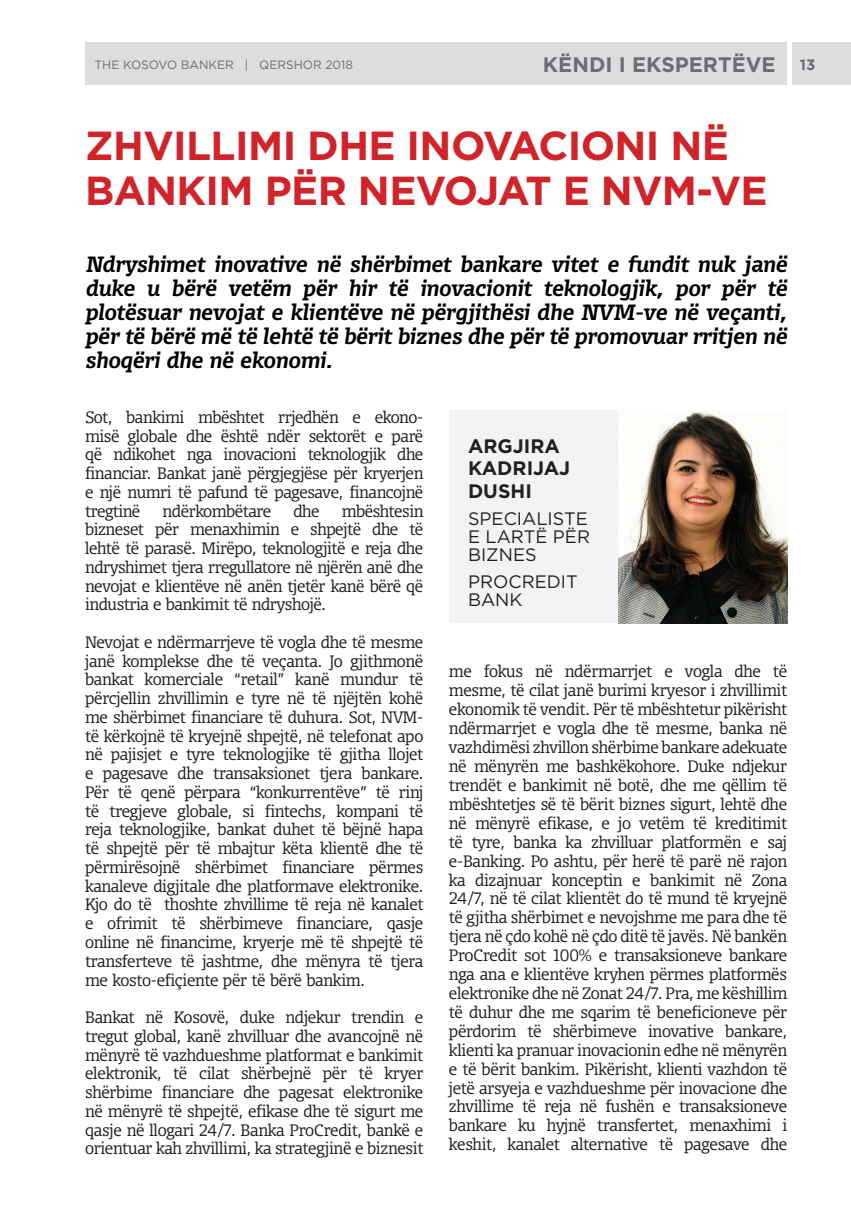
<style>
.page{position:relative;width:851px;height:1221px;background:#fff}
.page>*{position:absolute;margin:0;border:0;box-sizing:border-box;transform-origin:0 0}
.t1{font:700 40.5px "Gotham";color:#d1232a}
.t2{font:italic 700 21px/24px "Olsen LF";letter-spacing:-.015em;color:#000;text-align:justify}
.t3{font:700 21px "Gotham";color:#6c6d70}
.t4{font:700 19.5px/22.4px "Gotham";color:#231f20}
.t5{font:18px/18px "Gotham";color:#231f20}
.t6{font:300 15.75px/18.8px "Olsen LF";letter-spacing:-.02em;color:#231f20;text-align:justify}
.t7{font:12px "Gotham";color:#6c6d70}
.s1{font-size:15px}
</style>
<div class="page">
<div style="left:85px;top:43px;width:765px;height:42px;background:#dcdddf"></div>
<hr style="left:787px;top:38px;width:4px;height:51px;background:#fff">
<div style="left:449px;top:410px;width:338px;height:213px;background:#f2f3f4"></div>
<img style="left:618px;top:410px;width:169px;height:213px">
<p class="t7" style="left:94px;top:57px;width:260px">THE KOSOVO BANKER | QERSHOR 2018</p>
<h2 class="t3" style="left:543px;top:51px;width:274px">KËNDI I EKSPERTËVE <span class="s1">13</span></h2>
<h1 class="t1" style="left:85px;top:119px;width:52px">ZHVILLIMI</h1>
<h1 class="t1" style="left:307px;top:119px;width:29px">DHE</h1>
<h1 class="t1" style="left:406px;top:119px;width:26px">INOVACIONI</h1>
<h1 class="t1" style="left:670px;top:119px;width:28px">NË</h1>
<h1 class="t1" style="left:85px;top:164px;width:28px">BANKIM</h1>
<h1 class="t1" style="left:264px;top:164px;width:27px">PËR</h1>
<h1 class="t1" style="left:358px;top:164px;width:28px">NEVOJAT</h1>
<h1 class="t1" style="left:562px;top:164px;width:176px">E NVM-VE</h1>
<p class="t2" style="left:85px;top:251px;width:703px">Ndryshimet inovative në shërbimet bankare vitet e fundit nuk janë duke u bërë vetëm për hir të inovacionit teknologjik, por për të plotësuar nevojat e klientëve në përgjithësi dhe NVM-ve në veçanti, për të bërë më të lehtë të bërit biznes dhe për të promovuar rritjen në shoqëri dhe në ekonomi.</p>
<p class="t6" style="left:85px;top:407px;width:340px">Sot, bankimi mbështet rrjedhën e ekono&shy;misë globale dhe është ndër sektorët e parë që ndikohet nga inovacioni teknologjik dhe financiar. Bankat janë përgjegjëse për kryerjen e një numri të pafund të pagesave, financojnë tregtinë</p>
<p class="t6" style="left:85px;top:501px;width:340px;text-indent:257px">mbështesin bizneset për menaxhimin e shpejtë dhe të lehtë të parasë. Mirëpo, teknologjitë e reja dhe ndryshimet tjera rregullatore në njërën anë dhe nevojat e klientëve në anën tjetër kanë bërë që industria e bankimit të ndryshojë.</p>
<p class="t6" style="left:85px;top:632px;width:340px">Nevojat e ndërmarrjeve të vogla dhe të mesme janë komplekse dhe të veçanta. Jo gjithmonë bankat komerciale “retail” kanë mundur të përcjellin zhvillimin e tyre në të njëjtën kohë me shërbimet financiare të duhura. Sot, NVM&shy;të kërkojnë të kryejnë shpejtë, në telefonat apo në pajisjet e tyre teknologjike të gjitha llojet e pagesave dhe transaksionet tjera bankare.<br>Për të qenë përpara “konkurrentëve” të rinj të tregjeve globale, si fintechs, kompani të reja teknologjike, bankat duhet të bëjnë hapa të shpejtë për të mbajtur këta klientë dhe të përmirësojnë shërbimet financiare përmes kanaleve digjitale dhe platformave elektronike.<br>Kjo do të thoshte zhvillime të reja në kanalet e ofrimit të shërbimeve financiare, qasje online në financime, kryerje më të shpejtë të transferteve të jashtme, dhe mënyra të tjera me kosto-efiçiente për të bërë bankim.</p>
<p class="t6" style="left:85px;top:1007px;width:340px">Bankat në Kosovë, duke ndjekur trendin e tregut global, kanë zhvilluar dhe avancojnë në mënyrë të vazhdueshme platformat e bankimit elektronik, të cilat shërbejnë për të kryer shërbime financiare dhe pagesat elektronike në mënyrë të shpejtë, efikase dhe të sigurt me qasje në llogari 24/7. Banka ProCredit, bankë e orientuar kah zhvillimi, ka strategjinë e biznesit</p>
<p class="t6" style="left:163px;top:501px;width:110px">ndërkombëtare</p>
<p class="t6" style="left:293px;top:501px;width:28px">dhe</p>
<p class="t4" style="left:468px;top:434px;width:104px">ARGJIRA<br>KADRIJAJ<br>DUSHI</p>
<p class="t5" style="left:468px;top:509px;width:31px">SPECIALISTE<br>E LARTË</p>
<p class="t5" style="left:553px;top:527px;width:13px">PËR</p>
<p class="t5" style="left:468px;top:540px;width:66px;line-height:27px">BIZNES<br>PROCREDIT</p>
<p class="t5" style="left:468px;top:590px;width:28px">BANK</p>
<p class="t6" style="left:449px;top:662px;width:340px">me fokus në ndërmarrjet e vogla dhe të mesme, të cilat janë burimi kryesor i zhvillimit ekonomik të vendit. Për të mbështetur pikërisht ndërmarrjet e vogla dhe të mesme, banka në vazhdimësi zhvillon shërbime bankare adekuate në mënyrën me bashkëkohore. Duke ndjekur trendët e bankimit në botë, dhe me qëllim të mbështetjes së të bërit biznes sigurt, lehtë dhe në mënyrë efikase, e jo vetëm të kreditimit të tyre, banka ka zhvilluar platformën e saj e-Banking. Po ashtu, për herë të parë në rajon ka dizajnuar konceptin e bankimit në Zona 24/7, në të cilat klientët do të mund të kryejnë të gjitha shërbimet e nevojshme me para dhe të tjera në çdo kohë në çdo ditë të javës. Në bankën ProCredit sot 100% e transaksioneve bankare nga ana e klientëve kryhen përmes platformës elektronike dhe në Zonat 24/7. Pra, me këshillim të duhur dhe me sqarim të beneficioneve për përdorim të shërbimeve inovative bankare, klienti ka pranuar inovacionin edhe në mënyrën e të bërit bankim. Pikërisht, klienti vazhdon të jetë arsyeja e vazhdueshme për inovacione dhe zhvillime të reja në fushën e transaksioneve bankare ku hyjnë transfertet, menaxhimi i keshit, kanalet alternative të pagesave dhe</p>
</div>
